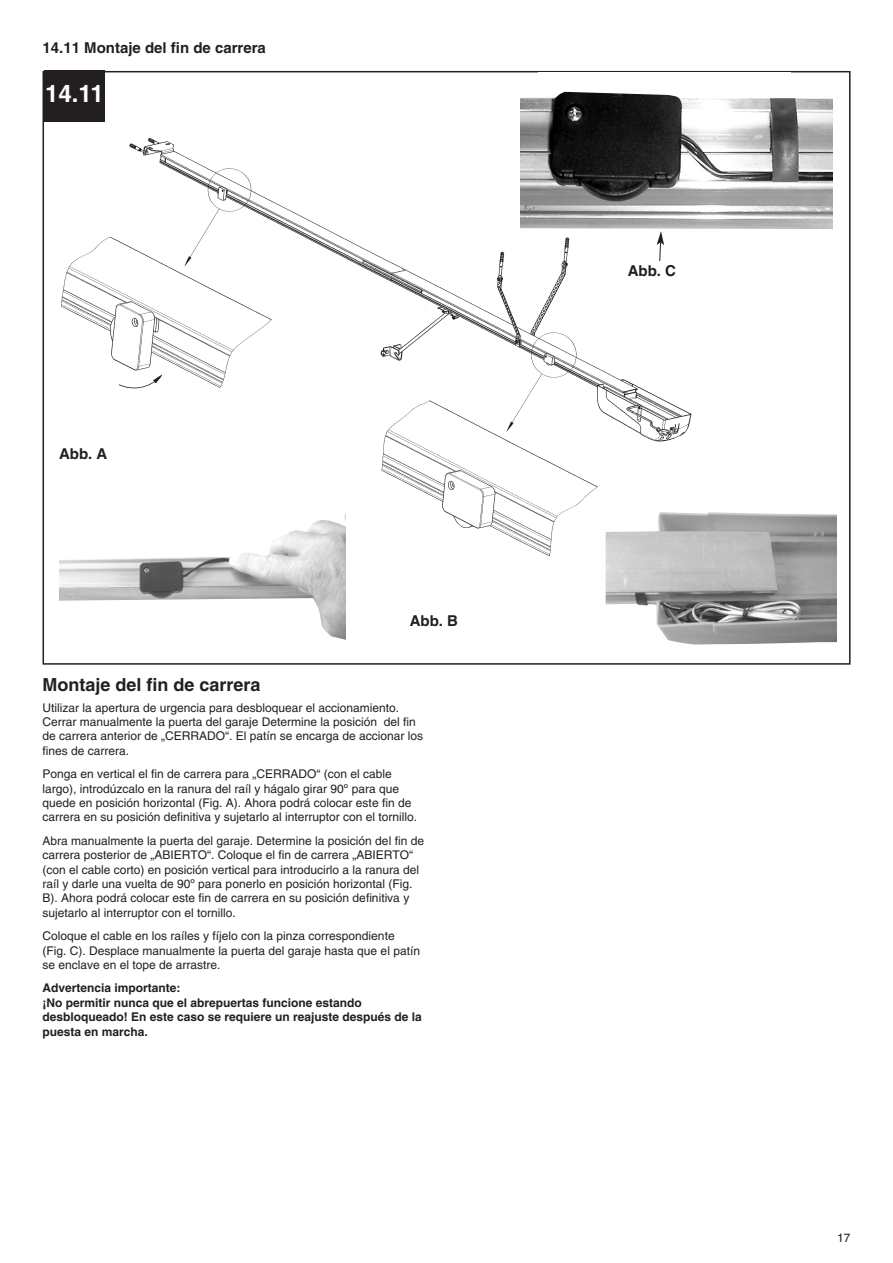
<style>
.page{position:relative;width:893px;height:1263px;background:#fff}
.page>*{position:absolute;margin:0;border:0;box-sizing:border-box;transform-origin:0 0}
.t1{font:700 24px "Helvetica";color:#fff}
.t2{font:700 18px "Helvetica";color:#231f20}
.t3{font:700 15px "Helvetica";color:#231f20}
.t4{font:12px/14.4px "Helvetica";color:#231f20}
.t5{font:700 12px/14.4px "Helvetica";color:#231f20}
</style>
<div class="page">
<img style="left:59px;top:97px;width:721px;height:465px">
<div style="left:44px;top:71px;width:61px;height:51px;background:#231f20"></div>
<div style="left:59px;top:448px;width:63px;height:26px;background:#fff"></div>
<div style="left:628px;top:266px;width:63px;height:26px;background:#fff"></div>
<svg style="left:657px;top:228px;width:7px;height:34px"></svg>
<img style="left:521px;top:92px;width:311px;height:136px">
<div style="left:60px;top:510px;width:286px;height:134px;background:#fff"></div>
<img style="left:60px;top:513px;width:286px;height:127px">
<div style="left:595px;top:509px;width:241px;height:138px;background:#fff"></div>
<img style="left:606px;top:512px;width:230px;height:133px">
<p class="t3" style="left:43px;top:43px;width:225px">14.11 Montaje del fin de carrera</p>
<h1 class="t1" style="left:45px;top:85px;width:60px">14.11</h1>
<p class="t3" style="left:59px;top:448px;width:50px">Abb. A</p>
<p class="t3" style="left:410px;top:615px;width:50px">Abb. B</p>
<h2 class="t2" style="left:43px;top:679px;width:220px">Montaje del fin de carrera</h2>
<p class="t4" style="left:43px;top:701px;width:382px">Utilizar la apertura de urgencia para desbloquear el accionamiento.<br>Cerrar manualmente la puerta del garaje Determine la posición del fin de carrera anterior de „CERRADO“. El patín se encarga de accionar los fines de carrera.</p>
<p class="t4" style="left:43px;top:768px;width:376px">Ponga en vertical el fin de carrera para „CERRADO“ (con el cable largo), introdúzcalo en la ranura del raíl y hágalo girar 90º para que quede en posición horizontal (Fig. A). Ahora podrá colocar este fin de carrera en su posición definitiva y sujetarlo al interruptor con el tornillo.</p>
<p class="t4" style="left:43px;top:835px;width:383px">Abra manualmente la puerta del garaje. Determine la posición del fin de carrera posterior de „ABIERTO“. Coloque el fin de carrera „ABIERTO“ (con el cable corto) en posición vertical para introducirlo a la ranura del raíl y darle una vuelta de 90º para ponerlo en posición horizontal (Fig.<br>B). Ahora podrá colocar este fin de carrera en su posición definitiva y sujetarlo al interruptor con el tornillo.</p>
<p class="t4" style="left:43px;top:930px;width:379px">Coloque el cable en los raíles y fíjelo con la pinza correspondiente (Fig. C). Desplace manualmente la puerta del garaje hasta que el patín se enclave en el tope de arrastre.</p>
<p class="t5" style="left:43px;top:982px;width:381px">Advertencia importante:<br>¡No permitir nunca que el abrepuertas funcione estando desbloqueado! En este caso se requiere un reajuste después de la puesta en marcha.</p>
<p class="t3" style="left:628px;top:266px;width:50px">Abb. C</p>
<p class="t4" style="left:837px;top:1232px;width:15px">17</p>
</div>
